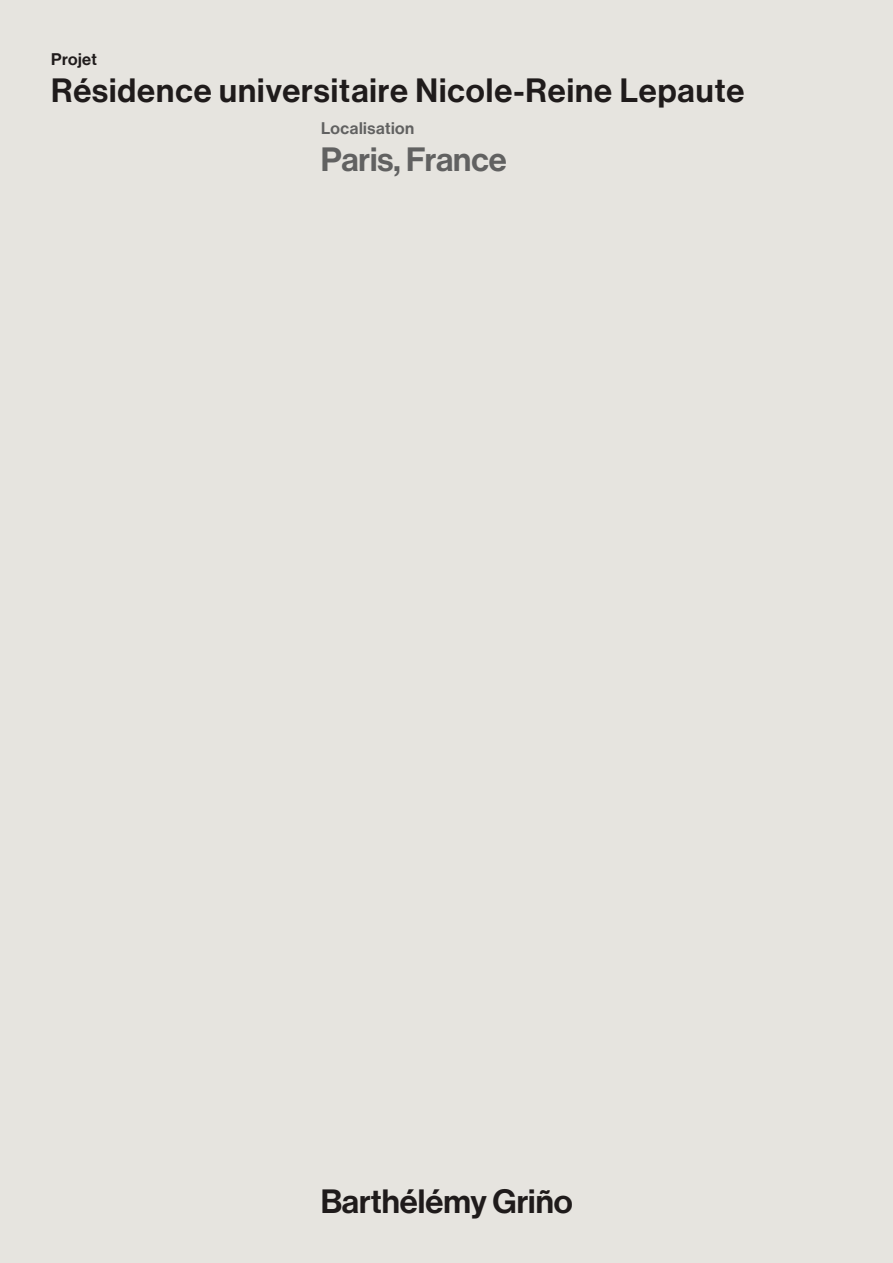
<style>
.page{position:relative;width:893px;height:1263px;background:#e6e4df}
.page>*{position:absolute;margin:0;border:0;box-sizing:border-box;transform-origin:0 0}
.t1{font:500 33px "Haas Grot Disp 65";letter-spacing:.03em;color:#231f20}
.t2{font:500 33px "Haas Grot Disp 65";color:#231f20}
.t3{font:500 33px "Haas Grot Disp 65";color:#6c6d70}
.t4{font:500 16.5px "Haas Grot Disp 65";letter-spacing:.03em;color:#6c6d70}
.t5{font:500 16.5px "Haas Grot Disp 65";letter-spacing:.03em;color:#231f20}
</style>
<div class="page">
<p class="t5" style="left:51px;top:49px;width:47px">Projet</p>
<p class="t1" style="left:51px;top:71px;width:695px">Résidence universitaire Nicole-Reine Lepaute</p>
<p class="t4" style="left:321px;top:118px;width:95px">Localisation</p>
<p class="t3" style="left:321px;top:140px;width:187px">Paris, France</p>
<p class="t2" style="left:320px;top:1182px;width:254px">Barthélémy Griño</p>
</div>
